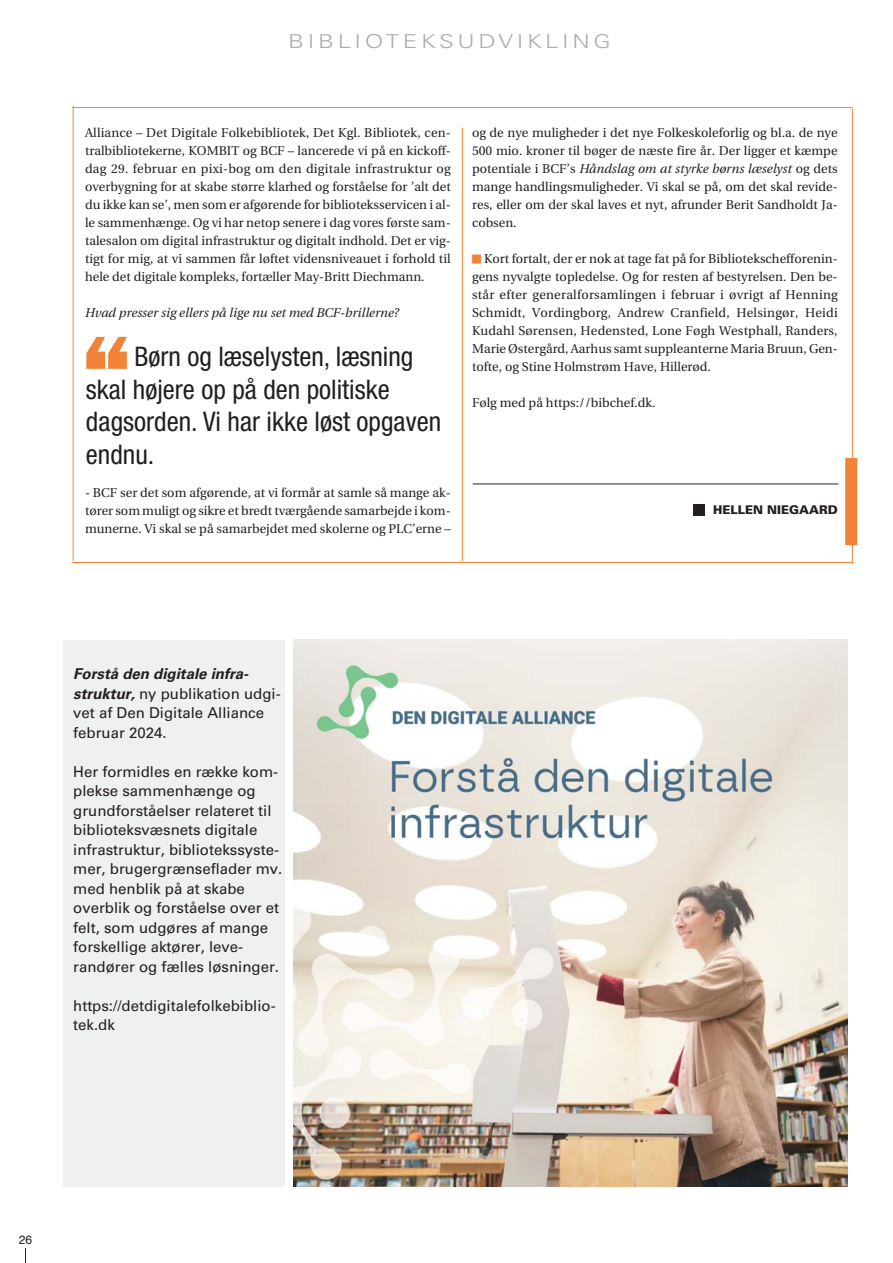
<style>
.page{position:relative;width:893px;height:1263px;background:#fff}
.page>*{position:absolute;margin:0;border:0;box-sizing:border-box;transform-origin:0 0}
.t1{font:108px "ITC Franklin Gothic Std Hvy";color:#f18237}
.t2{font:condensed 27px/32.4px "Helvetica Neue LT Std";color:#231f20}
.t3{font:300 19.2px "Univers LT Std";letter-spacing:.15em;color:#abadb0;scale:1.25 1}
.t4{font:15px/19.5px "Univers LT Std";color:#231f20}
.t5{font:12.75px/18px "Utopia";color:#231f20;text-align:justify}
.t6{font:italic 12.75px "Utopia";color:#231f20}
.t7{font:900 12px "Univers LT Std";color:#231f20}
.t8{font:12px "Helvetica";color:#231f20}
.s1{font-style:italic}
.s2{font-family:"Menlo";font-weight:700;font-style:italic;font-size:15px;color:#f18237}
.s3{font-weight:700;font-style:italic}
</style>
<div class="page">
<div style="left:64px;top:640px;width:221px;height:546px;background:#eff0f0"></div>
<svg style="left:25px;top:1248px;width:1px;height:15px"></svg>
<hr style="left:473px;top:484px;width:365px;height:1px;background:#231f20">
<hr style="left:462px;top:128px;width:1px;height:433px;background:#f18237">
<hr style="left:852px;top:108px;width:1px;height:456px;background:#f18237">
<hr style="left:73px;top:106px;width:1px;height:455px;background:#f18237">
<div style="left:845px;top:458px;width:12px;height:87px;background:#f18237"></div>
<div style="left:693px;top:505px;width:12px;height:11px;background:#231f20"></div>
<hr style="left:72px;top:562px;width:781px;height:1px;background:#f18237">
<hr style="left:73px;top:107px;width:779px;height:1px;background:#f18237">
<img style="left:293px;top:640px;width:554px;height:546px">
<h3 class="t3" style="left:288px;top:30px;width:260px">BIBLIOTEKSUDVIKLING</h3>
<p class="t5" style="left:85px;top:124px;width:367px">Alliance – Det Digitale Folkebibliotek, Det Kgl. Bibliotek, cen&shy;tralbibliotekerne, KOMBIT og BCF – lancerede vi på en kickoff&shy;dag 29. februar en pixi-bog om den digitale infrastruktur og overbygning for at skabe større klarhed og forståelse for ’alt det du ikke kan se’, men som er afgørende for biblioteksservicen i al&shy;le sammenhænge. Og vi har netop senere i dag vores første sam&shy;talesalon om digital infrastruktur og digitalt indhold. Det er vig&shy;tigt for mig, at vi sammen får løftet vidensniveauet i forhold til hele det digitale kompleks, fortæller May-Britt Diechmann.</p>
<p class="t6" style="left:85px;top:306px;width:316px">Hvad presser sig ellers på lige nu set med BCF-brillerne?</p>
<h1 class="t1" style="left:78px;top:310px;width:58px">“</h1>
<h2 class="t2" style="left:86px;top:343px;width:357px;text-indent:49px">Børn og læselysten, læsning skal højere op på den politiske dagsorden. Vi har ikke løst opgaven endnu.</h2>
<p class="t5" style="left:85px;top:484px;width:367px">- BCF ser det som afgørende, at vi formår at samle så mange ak&shy;tører som muligt og sikre et bredt tværgående samarbejde i kom&shy;munerne. Vi skal se på samarbejdet med skolerne og PLC’erne –</p>
<p class="t5" style="left:472px;top:124px;width:367px">og de nye muligheder i det nye Folkeskoleforlig og bl.a. de nye 500 mio. kroner til bøger de næste fire år. Der ligger et kæmpe potentiale i BCF’s <span class="s1">Håndslag om at styrke børns læselyst</span> og dets mange handlingsmuligheder. Vi skal se på, om det skal revide&shy;res, eller om der skal laves et nyt, afrunder Berit Sandholdt Ja&shy;cobsen.</p>
<p class="t5" style="left:472px;top:250px;width:367px"><span class="s2">■</span> Kort fortalt, der er nok at tage fat på for Bibliotekschefforenin&shy;gens nyvalgte topledelse. Og for resten af bestyrelsen. Den be&shy;står efter generalforsamlingen i februar i øvrigt af Henning Schmidt, Vordingborg, Andrew Cranfield, Helsingør, Heidi Kudahl Sørensen, Hedensted, Lone Føgh Westphall, Randers, Marie Østergård, Aarhus samt suppleanterne Maria Bruun, Gen&shy;tofte, og Stine Holmstrøm Have, Hillerød.</p>
<p class="t5" style="left:472px;top:394px;width:185px">Følg med på https://bibchef.dk.</p>
<p class="t7" style="left:713px;top:502px;width:126px">HELLEN NIEGAARD</p>
<p class="t4" style="left:73px;top:666px;width:209px"><span class="s3">Forstå den digitale infra&shy;struktur,</span> ny publikation udgi&shy;vet af Den Digitale Alliance februar 2024.</p>
<p class="t4" style="left:73px;top:763px;width:211px">Her formidles en række kom&shy;plekse sammenhænge og grundforståelser relateret til biblioteksvæsnets digitale infrastruktur, bibliotekssyste&shy;mer, brugergrænseflader mv. med henblik på at skabe overblik og forståelse over et felt, som udgøres af mange forskellige aktører, leve&shy;randører og fælles løsninger.</p>
<p class="t4" style="left:73px;top:997px;width:204px">https://detdigitalefolkebiblio&shy;tek.dk</p>
<p class="t8" style="left:19px;top:1230px;width:15px">26</p>
</div>
